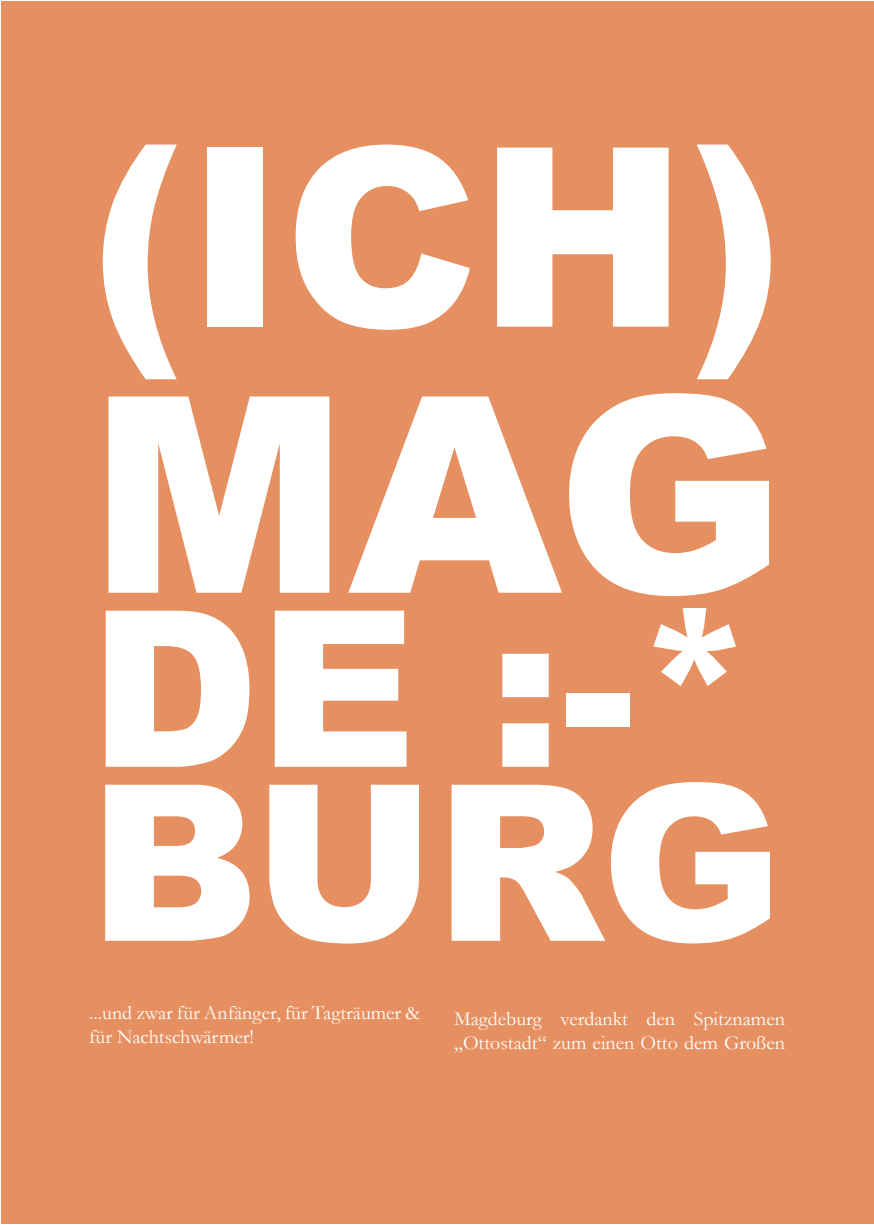
<style>
.page{position:relative;width:874px;height:1225px;background:#fff}
.page>*{position:absolute;margin:0;border:0;box-sizing:border-box;transform-origin:0 0}
.t1{font:900 274px "Arial";color:#fff}
.t2{font:900 250px "Arial";color:#fff}
.t3{font:900 218px/174px "Arial";color:#fff}
.t4{font:20px/24px "Garamond";color:#fff}
</style>
<div class="page">
<div style="left:1px;top:1px;width:855px;height:1223px;background:#e69061"></div>
<div style="left:856px;top:1px;width:17px;height:1223px;background:#e69061"></div>
<h2 class="t2" style="left:89px;top:56px;width:696px">(ICH)</h2>
<h1 class="t1" style="left:89px;top:296px;width:668px">MAG</h1>
<h3 class="t3" style="left:89px;top:595px;width:667px">DE :-*<br>BURG</h3>
<h3 class="t3" style="left:253px;top:769px;width:127px">BURG</h3>
<p class="t4" style="left:89px;top:1000px;width:332px">...und zwar für Anfänger, für Tagträumer &amp;</p>
<p class="t4" style="left:89px;top:1024px;width:166px">für Nachtschwärmer!</p>
<p class="t4" style="left:454px;top:1006px;width:332px">Magdeburg verdankt den Spitznamen „Ottostadt“ zum einen Otto dem Großen</p>
</div>
